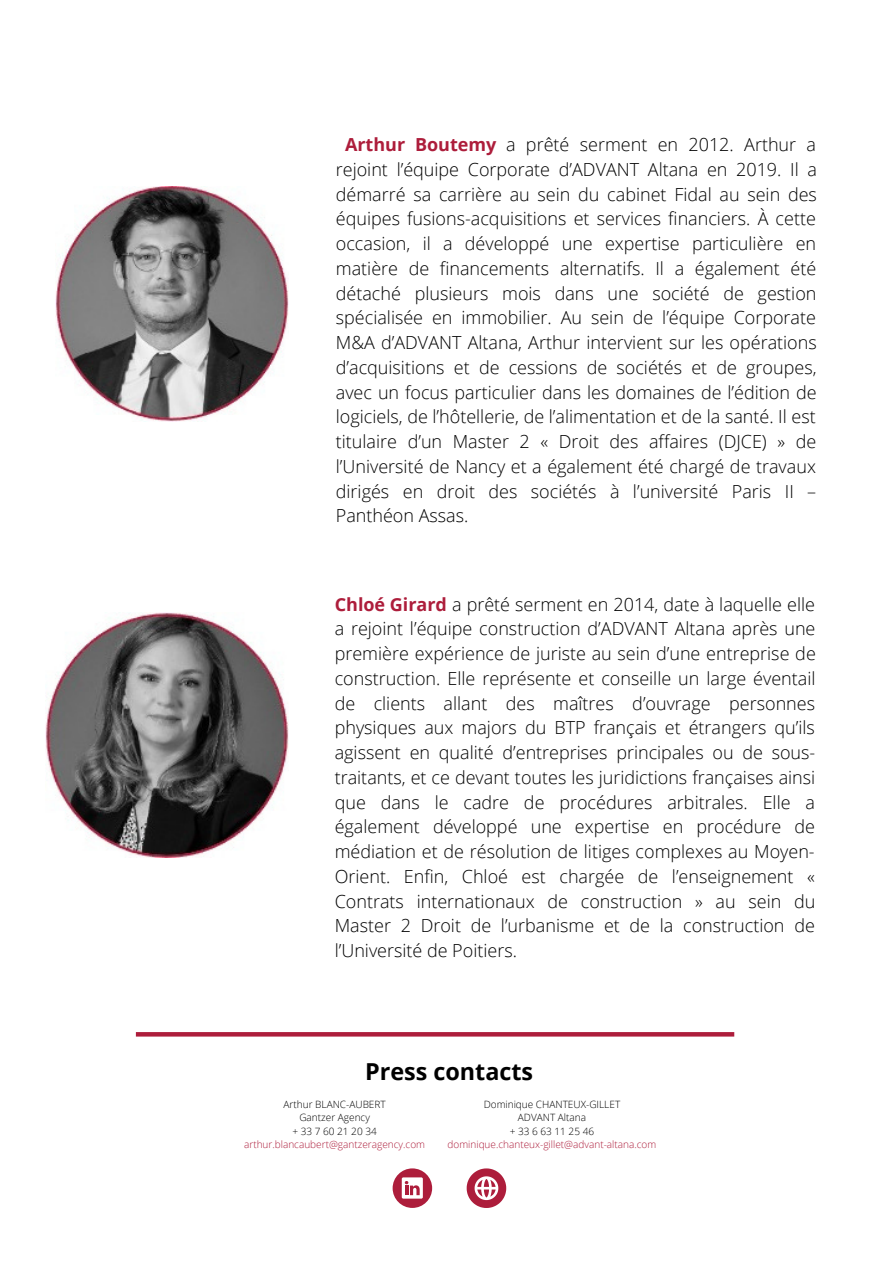
<style>
.page{position:relative;width:893px;height:1264px;background:#fff}
.page>*{position:absolute;margin:0;border:0;box-sizing:border-box;transform-origin:0 0}
.t1{font:700 23.4px "Open Sans";color:#000}
.t2{font:300 18px/24.8px "Open Sans";color:#000;text-align:justify}
.t3{font:300 10.05px/13.4px "Open Sans";color:#000;text-align:center}
.t4{font:300 10.05px "Open Sans";color:#ad1d3b}
.s1{font-weight:700;color:#ad1d3b}
</style>
<div class="page">
<svg style="left:392px;top:1168px;width:40px;height:39px"></svg>
<svg style="left:466px;top:1168px;width:40px;height:39px"></svg>
<svg style="left:136px;top:1032px;width:598px;height:4px;background:#ae213e"></svg>
<img style="left:56px;top:187px;width:232px;height:235px">
<img style="left:45px;top:612px;width:243px;height:245px">
<p class="t2" style="left:336px;top:132px;width:482px;text-indent:9px"><span class="s1">Arthur Boutemy</span> a prêté serment en 2012. Arthur a rejoint l’équipe Corporate d’ADVANT Altana en 2019. Il a démarré sa carrière au sein du cabinet Fidal au sein des équipes fusions-acquisitions et services financiers. À cette occasion, il a développé une expertise particulière en matière de financements alternatifs. Il a également été détaché plusieurs mois dans une société de gestion spécialisée en immobilier. Au sein de l’équipe Corporate M&amp;A d’ADVANT Altana, Arthur intervient sur les opérations d’acquisitions et de cessions de sociétés et de groupes, avec un focus particulier dans les domaines de l’édition de logiciels, de l’hôtellerie, de l’alimentation et de la santé. Il est titulaire d’un Master 2 « Droit des affaires (DJCE) » de l’Université de Nancy et a également été chargé de travaux dirigés en droit des sociétés à l’université Paris II – Panthéon Assas.</p>
<p class="t2" style="left:335px;top:591px;width:482px"><span class="s1">Chloé Girard</span> a prêté serment en 2014, date à laquelle elle a rejoint l’équipe construction d’ADVANT Altana après une première expérience de juriste au sein d’une entreprise de construction. Elle représente et conseille un large éventail de clients allant des maîtres d’ouvrage personnes physiques aux majors du BTP français et étrangers qu’ils agissent en qualité d’entreprises principales ou de sous&shy;traitants, et ce devant toutes les juridictions françaises ainsi que dans le cadre de procédures arbitrales. Elle a également développé une expertise en procédure de médiation et de résolution de litiges complexes au Moyen-Orient. Enfin, Chloé est chargée de l’enseignement « Contrats internationaux de construction » au sein du Master 2 Droit de l’urbanisme et de la construction de l’Université de Poitiers.</p>
<p class="t1" style="left:365px;top:1054px;width:170px">Press contacts</p>
<p class="t3" style="left:283px;top:1097px;width:104px">Arthur BLANC-AUBERT<br>Gantzer Agency<br>+ 33 7 60 21 20 34</p>
<p class="t4" style="left:244px;top:1137px;width:182px">arthur.blancaubert@gantzeragency.com</p>
<p class="t3" style="left:483px;top:1097px;width:138px">Dominique CHANTEUX-GILLET<br>ADVANT Altana<br>+ 33 6 63 11 25 46</p>
<p class="t4" style="left:447px;top:1137px;width:210px">dominique.chanteux-gillet@advant-altana.com</p>
</div>
